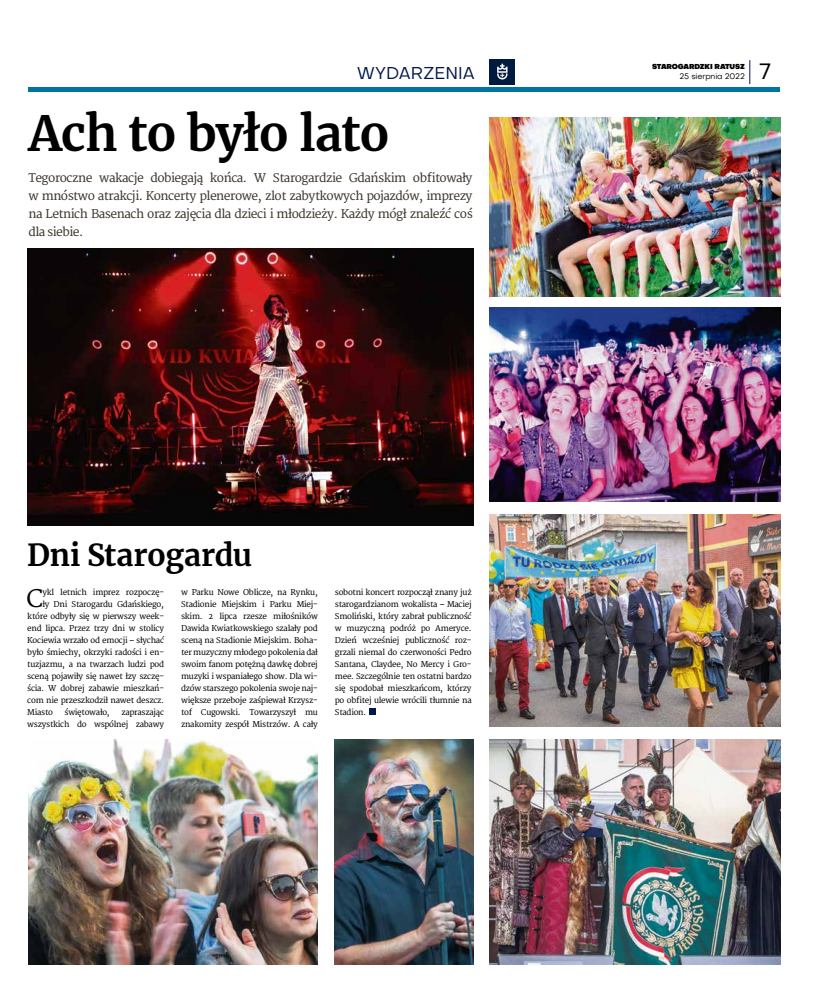
<style>
.page{position:relative;width:820px;height:993px;background:#fff}
.page>*{position:absolute;margin:0;border:0;box-sizing:border-box;transform-origin:0 0}
.t1{font:700 48px "Merriweather";letter-spacing:-.025em;color:#000}
.t2{font:700 30px "Merriweather";letter-spacing:-.01em;color:#000}
.t3{font:24.3px "Merriweather";color:#000}
.t4{font:22px "Objectivity";color:#000}
.t5{font:17px "Objectivity";color:#001749}
.t6{font:12px/18px "Merriweather";letter-spacing:-.04em;color:#3b342b;text-align:justify}
.t7{font:8px/12px "Merriweather";letter-spacing:-.03em;color:#000;text-align:justify}
.t8{font:8px "Objectivity";letter-spacing:-.02em;color:#000}
.t9{font:900 7px "Objectivity";letter-spacing:-.02em;color:#000}
</style>
<div class="page">
<hr style="left:28px;top:87px;width:752px;height:4px;background:#0075a1">
<svg style="left:749px;top:60px;width:1px;height:24px"></svg>
<div style="left:489px;top:60px;width:25px;height:25px;background:#001b3f"></div>
<svg style="left:497px;top:64px;width:10px;height:15px"></svg>
<div style="left:369px;top:708px;width:6px;height:7px;background:#00174a"></div>
<img style="left:28px;top:249px;width:445px;height:276px">
<img style="left:489px;top:117px;width:291px;height:180px">
<img style="left:28px;top:739px;width:290px;height:225px">
<img style="left:489px;top:307px;width:290px;height:194px">
<img style="left:335px;top:739px;width:138px;height:225px">
<img style="left:489px;top:514px;width:290px;height:212px">
<img style="left:489px;top:739px;width:291px;height:225px">
<h3 class="t5" style="left:357px;top:62px;width:119px">WYDARZENIA</h3>
<h1 class="t1" style="left:28px;top:100px;width:362px">Ach to było lato</h1>
<p class="t6" style="left:28px;top:169px;width:445px">Tegoroczne wakacje dobiegają końca. W Starogardzie Gdańskim obfitowały w mnóstwo atrakcji. Koncerty plenerowe, zlot zabytkowych pojazdów, imprezy na Letnich Basenach oraz zajęcia dla dzieci i młodzieży. Każdy mógł znaleźć coś dla siebie.</p>
<h2 class="t2" style="left:27px;top:533px;width:226px">Dni Starogardu</h2>
<h3 class="t3" style="left:26px;top:583px;width:19px">C</h3>
<p class="t7" style="left:42px;top:586px;width:123px">ykl letnich imprez rozpoczę-</p>
<p class="t7" style="left:42px;top:598px;width:123px">ły Dni Starogardu Gdańskiego,</p>
<p class="t7" style="left:27px;top:610px;width:138px">które odbyły się w pierwszy week-</p>
<p class="t7" style="left:27px;top:622px;width:138px">end lipca. Przez trzy dni w stolicy</p>
<p class="t7" style="left:27px;top:634px;width:138px">Kociewia wrzało od emocji – słychać</p>
<p class="t7" style="left:27px;top:646px;width:138px">było śmiechy, okrzyki radości i en-</p>
<p class="t7" style="left:27px;top:658px;width:138px">tuzjazmu, a na twarzach ludzi pod</p>
<p class="t7" style="left:27px;top:670px;width:138px">sceną pojawiły się nawet łzy szczę-</p>
<p class="t7" style="left:27px;top:682px;width:138px">ścia. W dobrej zabawie mieszkań-</p>
<p class="t7" style="left:27px;top:694px;width:138px">com nie przeszkodził nawet deszcz.</p>
<p class="t7" style="left:27px;top:706px;width:27px">Miasto</p>
<p class="t7" style="left:65px;top:706px;width:47px">świętowało,</p>
<p class="t7" style="left:27px;top:706px;width:138px;text-align:right">zapraszając<br>wszystkich do wspólnej zabawy</p>
<p class="t7" style="left:181px;top:586px;width:138px">w Parku Nowe Oblicze, na Rynku, Stadionie Miejskim i Parku Miej&shy;skim. 2 lipca rzesze miłośników Dawida Kwiatkowskiego szalały pod sceną na Stadionie Miejskim. Boha&shy;ter muzyczny młodego pokolenia dał swoim fanom potężną dawkę dobrej muzyki i wspaniałego show. Dla wi&shy;dzów starszego pokolenia swoje naj&shy;większe przeboje zaśpiewał Krzysz&shy;tof Cugowski. Towarzyszył mu znakomity zespół Mistrzów. A cały</p>
<p class="t7" style="left:335px;top:586px;width:138px">sobotni koncert rozpoczął znany już starogardzianom wokalista – Maciej Smoliński, który zabrał publiczność w muzyczną podróż po Ameryce.<br>Dzień wcześniej publiczność roz&shy;grzali niemal do czerwoności Pedro Santana, Claydee, No Mercy i Gro&shy;mee. Szczególnie ten ostatni bardzo się spodobał mieszkańcom, którzy po obfitej ulewie wrócili tłumnie na Stadion.</p>
<p class="t8" style="left:679px;top:71px;width:67px">25 sierpnia 2022</p>
<h3 class="t4" style="left:759px;top:57px;width:13px">7</h3>
<p class="t9" style="left:651px;top:61px;width:94px">STAROGARDZKI RATUSZ</p>
</div>
